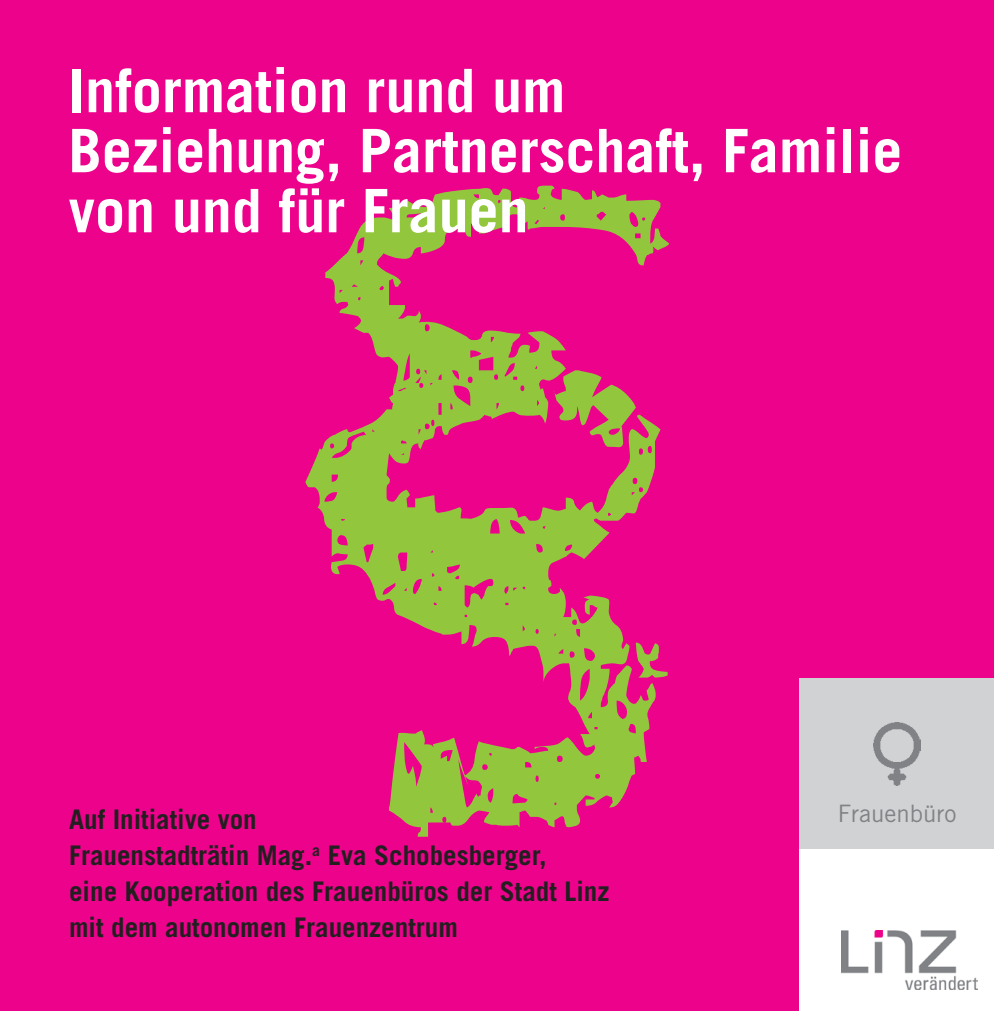
<style>
.page{position:relative;width:994px;height:1011px;background:#fff}
.page>*{position:absolute;margin:0;border:0;box-sizing:border-box;transform-origin:0 0}
.Titel_3{font:720px "Chalkduster";color:#92c73d}
.t1{font:700 60px "Trade Gothic";color:#fff}
.t2{font:700 27px "Trade Gothic";color:#231f20}
.t3{font:24px "Trade Gothic";color:#808285}
</style>
<div class="page">
<div style="left:0;top:0;width:993px;height:1010px;background:#ed028c"></div>
<div style="left:798px;top:845px;width:195px;height:165px;background:#fff"></div>
<div style="left:798px;top:677px;width:195px;height:171px;background:#d1d2d4"></div>
<img style="left:841px;top:930px;width:136px;height:59px">
<img style="left:873px;top:722px;width:46px;height:63px">
<p class="t1" style="left:68px;top:54px;width:498px">Information rund um</p>
<p class="t1" style="left:68px;top:114px;width:835px">Beziehung, Partnerschaft, Familie</p>
<p class="t1" style="left:68px;top:174px;width:461px">von und für Frauen</p>
<p class="Titel_3" style="left:265px;top:21px;width:436px">§</p>
<p class="t3" style="left:837px;top:798px;width:120px">Frauenbüro</p>
<p class="t2" style="left:69px;top:802px;width:189px">Auf Initiative von</p>
<p class="t2" style="left:69px;top:838px;width:479px">Frauenstadträtin Mag.<sup>a</sup> Eva Schobesberger,</p>
<p class="t2" style="left:69px;top:874px;width:542px">eine Kooperation des Frauenbüros der Stadt Linz</p>
<p class="t2" style="left:69px;top:910px;width:390px">mit dem autonomen Frauenzentrum</p>
</div>
